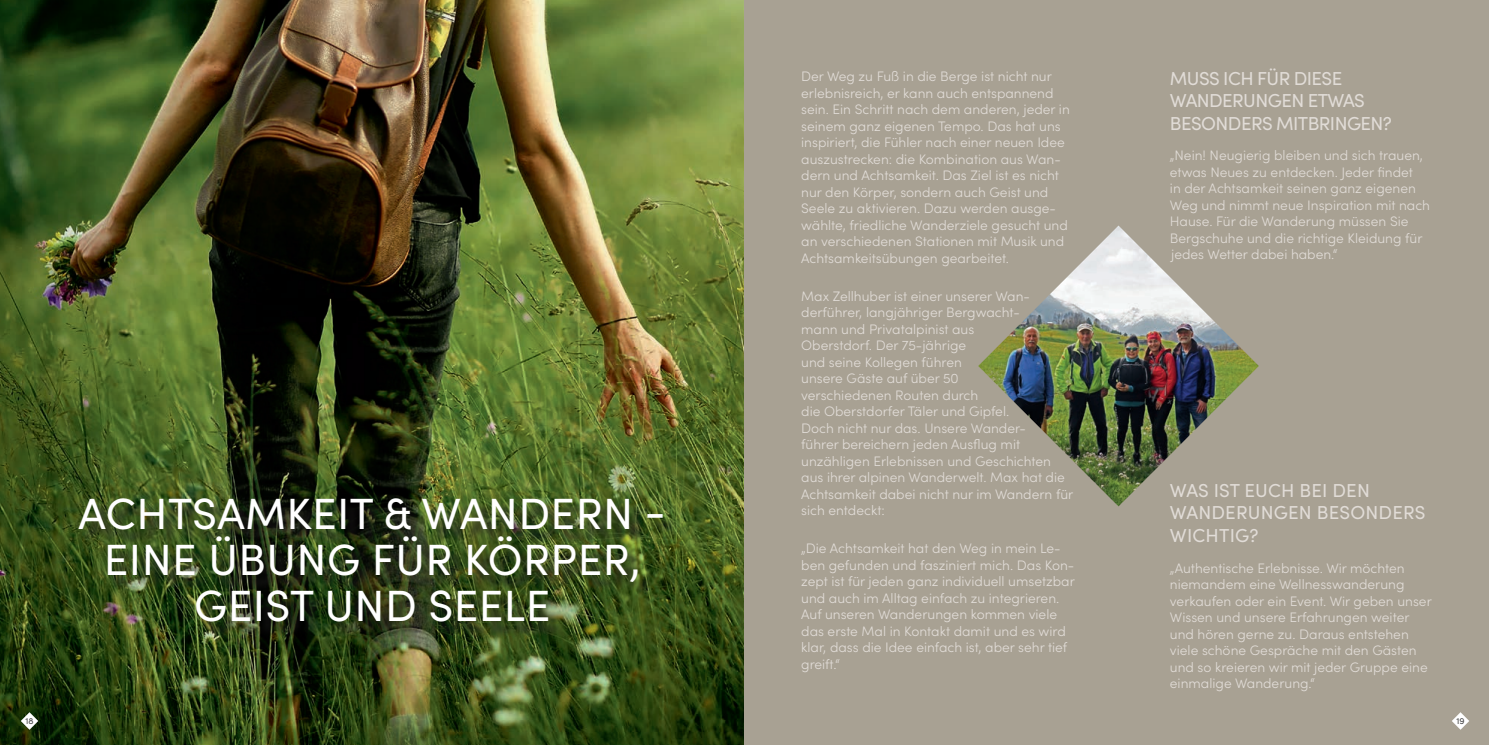
<style>
.page{position:relative;width:1489px;height:745px;background:#fff}
.page>*{position:absolute;margin:0;border:0;box-sizing:border-box;transform-origin:0 0}
.t1{font:43.75px/46.2px "Sofia Pro";letter-spacing:.01em;color:#fff;text-align:center}
.t2{font:18.75px/22.5px "Sofia Pro";letter-spacing:-.03em;color:#e1dcd7}
.t3{font:18.75px/22.5px "Sofia Pro";letter-spacing:.01em;color:#e1dcd7}
.t4{font:300 13.75px/16.5px "Sofia Pro";color:#e1dcd7}
.t5{font:8.75px "Sofia Pro";color:#3e3e3f}
</style>
<div class="page">
<img style="left:0;top:0;width:744px;height:744px">
<div style="left:81px;top:499px;width:597px;height:138px;background:#231f20;opacity:.75"></div>
<div style="left:744px;top:0;width:744px;height:744px;background:#a8a193"></div>
<img style="left:978px;top:225px;width:280px;height:281px">
<svg style="left:21px;top:711px;width:17px;height:18px"></svg>
<svg style="left:1452px;top:712px;width:16px;height:17px"></svg>
<h1 class="t1" style="left:78px;top:487px;width:589px">ACHTSAMKEIT &amp; WANDERN -<br>EINE ÜBUNG FÜR KÖRPER,<br>GEIST UND SEELE</h1>
<p class="t4" style="left:801px;top:67px;width:270px">Der Weg zu Fuß in die Berge ist nicht nur erlebnisreich, er kann auch entspannend sein. Ein Schritt nach dem anderen, jeder in seinem ganz eigenen Tempo. Das hat uns inspiriert, die Fühler nach einer neuen Idee auszustrecken: die Kombination aus Wan&shy;dern und Achtsamkeit. Das Ziel ist es nicht nur den Körper, sondern auch Geist und Seele zu aktivieren. Dazu werden ausge&shy;wählte, friedliche Wanderziele gesucht und an verschiedenen Stationen mit Musik und Achtsamkeitsübungen gearbeitet.</p>
<p class="t4" style="left:801px;top:286px;width:273px">Max Zellhuber ist einer unserer Wan&shy;derführer, langjähriger Bergwacht-<br>mann und Privatalpinist aus<br>Oberstdorf. Der 75-jährige<br>und seine Kollegen führen<br>unsere Gäste auf über 50<br>verschiedenen Routen durch<br>die Oberstdorfer Täler und Gipfel.<br>Doch nicht nur das. Unsere Wander-<br>führer bereichern jeden Ausflug mit unzähligen Erlebnissen und Geschichten aus ihrer alpinen Wanderwelt. Max hat die<br>Achtsamkeit dabei nicht nur im Wandern für sich entdeckt:</p>
<p class="t4" style="left:801px;top:539px;width:275px">„Die Achtsamkeit hat den Weg in mein Le&shy;ben gefunden und fasziniert mich. Das Kon&shy;zept ist für jeden ganz individuell umsetzbar und auch im Alltag einfach zu integrieren.<br>Auf unseren Wanderungen kommen viele das erste Mal in Kontakt damit und es wird klar, dass die Idee einfach ist, aber sehr tief greift.“</p>
<h2 class="t2" style="left:1169px;top:66px;width:223px">MUSS ICH FÜR DIESE<br>WANDERUNGEN ETWAS<br>BESONDERS MITBRINGEN?</h2>
<p class="t4" style="left:1169px;top:146px;width:262px">„Nein! Neugierig bleiben und sich trauen, etwas Neues zu entdecken. Jeder findet<br>in der Achtsamkeit seinen ganz eigenen Weg und nimmt neue Inspiration mit nach Hause. Für die Wanderung müssen Sie Bergschuhe und die richtige Kleidung für jedes Wetter dabei haben.“</p>
<h2 class="t3" style="left:1169px;top:477px;width:257px">WAS IST EUCH BEI DEN<br>WANDERUNGEN BESONDERS<br>WICHTIG?</h2>
<p class="t4" style="left:1169px;top:558px;width:263px">„Authentische Erlebnisse. Wir möchten niemandem eine Wellnesswanderung verkaufen oder ein Event. Wir geben unser Wissen und unsere Erfahrungen weiter und hören gerne zu. Daraus entstehen viele schöne Gespräche mit den Gästen und so kreieren wir mit jeder Gruppe eine einmalige Wanderung.“</p>
<p class="t5" style="left:25px;top:714px;width:10px">18</p>
<p class="t5" style="left:1456px;top:714px;width:10px">19</p>
</div>
